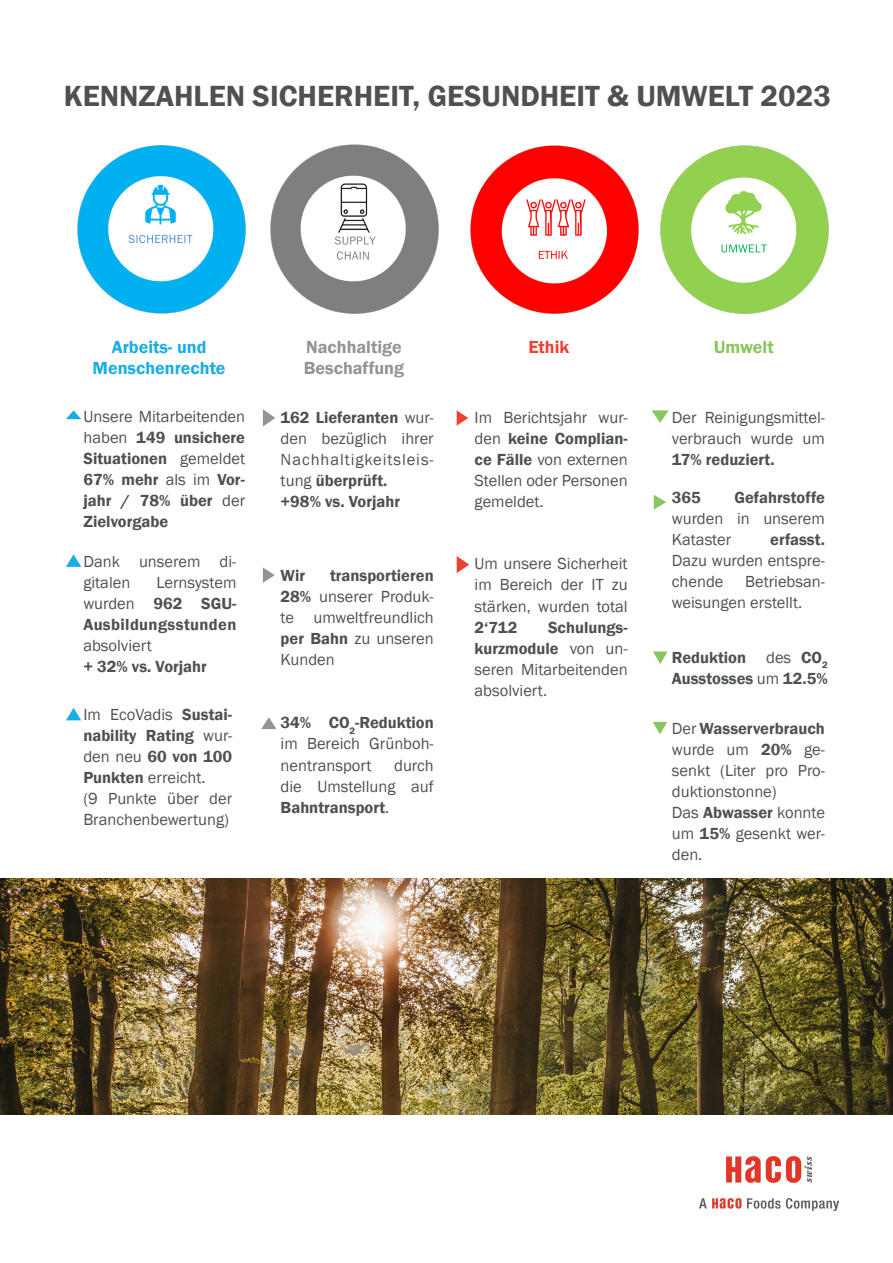
<style>
.page{position:relative;width:893px;height:1263px;background:#fff}
.page>*{position:absolute;margin:0;border:0;box-sizing:border-box;transform-origin:0 0}
.t1{font:600 30px "Franklin Gothic";color:#4d5152}
.t2{font:600 18px/21px "Franklin Gothic";color:#1aade4;text-align:center}
.t3{font:600 18px/21px "Franklin Gothic";color:#929595}
.t4{font:600 18px "Franklin Gothic";color:#87c761}
.t5{font:600 18px "Franklin Gothic";color:#ec4232}
.t6{font:16.5px/21px "Franklin Gothic";color:#4d5152}
.t7{font:600 16.5px/21px "Franklin Gothic";color:#4d5152;text-align:justify}
.t8{font:16.5px/21px "Franklin Gothic";letter-spacing:.055em;color:#4d5152}
.s1{font-weight:400}
.s2{font-weight:600}
</style>
<div class="page">
<img style="left:699px;top:1156px;width:140px;height:54px">
<svg style="left:263px;top:409px;width:12px;height:17px"></svg>
<img style="left:270px;top:144px;width:169px;height:170px">
<svg style="left:263px;top:567px;width:12px;height:16px"></svg>
<svg style="left:457px;top:410px;width:11px;height:16px"></svg>
<img style="left:470px;top:145px;width:169px;height:169px">
<svg style="left:457px;top:556px;width:12px;height:17px"></svg>
<img style="left:660px;top:145px;width:169px;height:169px">
<svg style="left:652px;top:410px;width:17px;height:13px"></svg>
<svg style="left:653px;top:722px;width:14px;height:12px"></svg>
<svg style="left:66px;top:410px;width:15px;height:9px"></svg>
<img style="left:77px;top:145px;width:169px;height:169px">
<svg style="left:66px;top:554px;width:15px;height:13px"></svg>
<svg style="left:66px;top:708px;width:15px;height:12px"></svg>
<svg style="left:653px;top:651px;width:15px;height:13px"></svg>
<svg style="left:654px;top:495px;width:12px;height:14px"></svg>
<svg style="left:261px;top:717px;width:16px;height:12px"></svg>
<img style="left:0;top:878px;width:893px;height:236px">
<h1 class="t1" style="left:64px;top:78px;width:769px">KENNZAHLEN SICHERHEIT, GESUNDHEIT &amp; UMWELT 2023</h1>
<p class="t2" style="left:93px;top:337px;width:134px">Arbeits- und<br>Menschenrechte</p>
<p class="t7" style="left:84px;top:406px;width:163px"><span class="s1">Unsere Mitarbeitenden haben</span> 149 unsichere Situationen <span class="s1">gemeldet </span>67% mehr <span class="s1">als im</span> Vor&shy;jahr / 78% über <span class="s1">der </span>Zielvorgabe</p>
<p class="t6" style="left:83px;top:551px;width:155px">Dank unserem di&shy;gitalen</p>
<p class="t7" style="left:83px;top:572px;width:155px;text-indent:73px"><span class="s1">Lernsystem wurden</span> 962 SGU-Ausbildungsstunden</p>
<p class="t6" style="left:83px;top:635px;width:70px">absolviert</p>
<p class="t7" style="left:83px;top:656px;width:125px">+ 32% vs. Vorjahr</p>
<p class="t6" style="left:83px;top:704px;width:150px">Im EcoVadis <span class="s2">Sustai&shy;nability Rating</span> wur&shy;den neu <span class="s2">60 von 100<br>Punkten</span> erreicht.<br>(9 Punkte über der<br>Branchenbewertung)</p>
<p class="t3" style="left:304px;top:336px;width:102px">Nachhaltige<br>Beschaffung</p>
<p class="t8" style="left:281px;top:407px;width:155px"><span class="s2">162 Lieferanten</span> wur&shy;den bezüglich ihrer<br>Nachhaltigkeitsleis&shy;tung <span class="s2">überprüft.<br>+98% vs. Vorjahr</span></p>
<p class="t6" style="left:281px;top:565px;width:155px;text-align:justify;text-indent:49px"><span class="s2">transportieren 28%</span> unserer Produk&shy;te umweltfreundlich <span class="s2">per Bahn</span> zu unseren Kunden</p>
<p class="t7" style="left:281px;top:565px;width:26px">Wir</p>
<p class="t6" style="left:281px;top:713px;width:155px;text-align:justify"><span class="s2">34% CO</span><sub>2</sub><span class="s2">-Reduktion </span>im Bereich Grünboh&shy;nentransport</p>
<p class="t6" style="left:281px;top:755px;width:155px;text-align:justify;text-indent:113px">durch die Umstellung auf <span class="s2">Bahntransport</span>.</p>
<p class="t5" style="left:528px;top:336px;width:42px">Ethik</p>
<p class="t6" style="left:475px;top:407px;width:155px;text-align:justify">Im Berichtsjahr wur&shy;den <span class="s2">keine Complian&shy;ce Fälle</span> von externen Stellen oder Personen gemeldet.</p>
<p class="t6" style="left:475px;top:554px;width:155px;text-align:justify">Um unsere Sicherheit im Bereich der IT zu stärken, wurden total</p>
<p class="t7" style="left:475px;top:617px;width:44px">2‘712</p>
<p class="t6" style="left:475px;top:617px;width:155px;text-align:justify;text-indent:73px"><span class="s2">Schulungs&shy;kurzmodule</span> von un&shy;seren Mitarbeitenden absolviert.</p>
<p class="t4" style="left:714px;top:336px;width:62px">Umwelt</p>
<p class="t6" style="left:672px;top:407px;width:155px">Der Reinigungsmittel&shy;verbrauch wurde um</p>
<p class="t7" style="left:672px;top:449px;width:104px">17% reduziert.</p>
<p class="t7" style="left:672px;top:487px;width:31px">365</p>
<p class="t7" style="left:734px;top:487px;width:92px">Gefahrstoffe</p>
<p class="t6" style="left:672px;top:508px;width:155px">wurden in unserem<br>Kataster</p>
<p class="t7" style="left:770px;top:529px;width:56px">erfasst.</p>
<p class="t6" style="left:672px;top:550px;width:155px">Dazu wurden entspre&shy;chende</p>
<p class="t6" style="left:672px;top:571px;width:155px;text-indent:73px">Betriebsan&shy;weisungen erstellt.</p>
<p class="t7" style="left:672px;top:647px;width:157px">Reduktion <span class="s1">des</span> CO<sub>2<br></sub>Ausstosses <span class="s1">um</span> 12.5%</p>
<p class="t6" style="left:672px;top:718px;width:155px">Der <span class="s2">Wasserverbrauch </span>wurde um <span class="s2">20%</span> ge&shy;senkt (Liter pro Pro&shy;duktionstonne)<br>Das <span class="s2">Abwasser</span> konnte um <span class="s2">15%</span> gesenkt wer&shy;den.</p>
</div>
